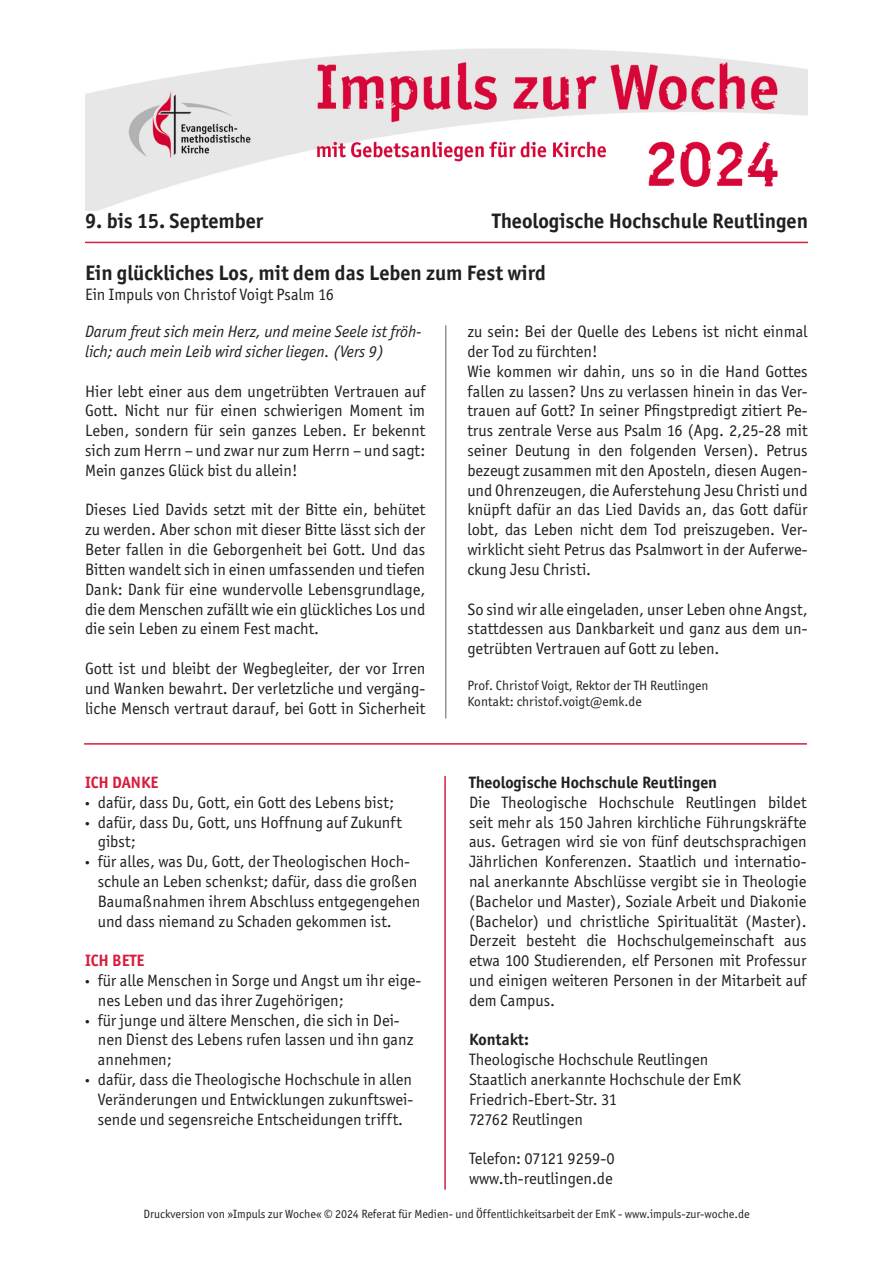
<style>
.page{position:relative;width:893px;height:1263px;background:#fff}
.page>*{position:absolute;margin:0;border:0;box-sizing:border-box;transform-origin:0 0}
.t1{font:700 21px "Officina Sans ITC Std";color:#231f20}
.t2{font:16.5px/19.8px "Officina Sans ITC Std";color:#231f20;text-align:justify}
.t3{font:italic 16.5px/19.8px "Officina Sans ITC Std";color:#231f20}
.t4{font:700 16.5px "Officina Sans ITC Std";color:#231f20}
.t5{font:700 16.5px "Officina Sans ITC Std";color:#d81d3c}
.t6{font:13.5px "Officina Sans ITC Std";color:#231f20}
.t7{font:12px "Officina Sans ITC Std";color:#231f20}
.s1{font-family:"Myriad Pro"}
</style>
<div class="page">
<img style="left:85px;top:48px;width:723px;height:163px">
<hr style="left:84px;top:743px;width:723px;height:2px;background:#d81d3c">
<hr style="left:444px;top:776px;width:2px;height:413px;background:#d81d3c">
<hr style="left:85px;top:242px;width:723px;height:1px;background:#d81d3c">
<hr style="left:445px;top:325px;width:1px;height:393px;background:#999190">
<p class="t1" style="left:85px;top:208px;width:180px">9. bis 15. September</p>
<p class="t1" style="left:492px;top:208px;width:317px">Theologische Hochschule Reutlingen</p>
<p class="t1" style="left:85px;top:260px;width:462px">Ein glückliches Los, mit dem das Leben zum Fest wird</p>
<p class="t2" style="left:85px;top:284px;width:251px">Ein Impuls von Christof Voigt Psalm 16</p>
<p class="t3" style="left:85px;top:322px;width:338px">Darum freut sich mein Herz, und meine Seele ist fröh&shy;lich; auch mein Leib wird sicher liegen. (Vers 9)</p>
<p class="t2" style="left:85px;top:381px;width:342px">Hier lebt einer aus dem ungetrübten Vertrauen auf Gott. Nicht nur für einen schwierigen Moment im Leben, sondern für sein ganzes Leben. Er bekennt sich zum Herrn – und zwar nur zum Herrn – und sagt:<br>Mein ganzes Glück bist du allein!</p>
<p class="t2" style="left:85px;top:500px;width:342px">Dieses Lied Davids setzt mit der Bitte ein, behütet zu werden. Aber schon mit dieser Bitte lässt sich der Beter fallen in die Geborgenheit bei Gott. Und das Bitten wandelt sich in einen umfassenden und tiefen Dank: Dank für eine wundervolle Lebensgrundlage, die dem Menschen zufällt wie ein glückliches Los und die sein Leben zu einem Fest macht.</p>
<p class="t2" style="left:85px;top:658px;width:342px">Gott ist und bleibt der Wegbegleiter, der vor Irren und Wanken bewahrt. Der verletzliche und vergäng&shy;liche Mensch vertraut darauf, bei Gott in Sicherheit</p>
<p class="t5" style="left:85px;top:772px;width:75px">ICH DANKE</p>
<p class="t2" style="left:85px;top:792px;width:310px"><span class="s1">•</span> dafür, dass Du, Gott, ein Gott des Lebens bist;</p>
<p class="t2" style="left:98px;top:812px;width:306px;text-indent:-13px"><span class="s1">•</span> dafür, dass Du, Gott, uns Hoffnung auf Zukunft gibst;</p>
<p class="t2" style="left:98px;top:852px;width:324px;text-align:left;text-indent:-13px"><span class="s1">•</span> für alles, was Du, Gott, der Theologischen Hoch&shy;schule an Leben schenkst; dafür, dass die großen Baumaßnahmen ihrem Abschluss entgegengehen und dass niemand zu Schaden gekommen ist.</p>
<p class="t5" style="left:85px;top:950px;width:61px">ICH BETE</p>
<p class="t2" style="left:98px;top:970px;width:325px;text-indent:-13px"><span class="s1">•</span> für alle Menschen in Sorge und Angst um ihr eige&shy;nes Leben und das ihrer Zugehörigen;</p>
<p class="t2" style="left:98px;top:1010px;width:317px;text-align:left;text-indent:-13px"><span class="s1">•</span> für junge und ältere Menschen, die sich in Dei&shy;nen Dienst des Lebens rufen lassen und ihn ganz annehmen;</p>
<p class="t2" style="left:98px;top:1069px;width:317px;text-indent:-13px"><span class="s1">•</span> dafür, dass die Theologische Hochschule in allen Veränderungen und Entwicklungen zukunftswei&shy;sende und segensreiche Entscheidungen trifft.</p>
<p class="t2" style="left:467px;top:322px;width:342px">zu sein: Bei der Quelle des Lebens ist nicht einmal der Tod zu fürchten!</p>
<p class="t2" style="left:467px;top:361px;width:342px">Wie kommen wir dahin, uns so in die Hand Gottes fallen zu lassen? Uns zu verlassen hinein in das Ver&shy;trauen auf Gott? In seiner Pfingstpredigt zitiert Pe&shy;trus zentrale Verse aus Psalm 16 (Apg. 2,25-28 mit seiner Deutung in den folgenden Versen). Petrus bezeugt zusammen mit den Aposteln, diesen Augen&shy;und Ohrenzeugen, die Auferstehung Jesu Christi und knüpft dafür an das Lied Davids an, das Gott dafür lobt, das Leben nicht dem Tod preiszugeben. Ver&shy;wirklicht sieht Petrus das Psalmwort in der Auferwe&shy;ckung Jesu Christi.</p>
<p class="t2" style="left:467px;top:599px;width:342px">So sind wir alle eingeladen, unser Leben ohne Angst, stattdessen aus Dankbarkeit und ganz aus dem un&shy;getrübten Vertrauen auf Gott zu leben.</p>
<p class="t6" style="left:467px;top:678px;width:243px">Prof. Christof Voigt, Rektor der TH Reutlingen</p>
<p class="t6" style="left:467px;top:694px;width:176px">Kontakt: christof.voigt@emk.de</p>
<p class="t4" style="left:469px;top:772px;width:250px">Theologische Hochschule Reutlingen</p>
<p class="t2" style="left:469px;top:792px;width:339px">Die Theologische Hochschule Reutlingen bildet seit mehr als 150 Jahren kirchliche Führungskräfte aus. Getragen wird sie von fünf deutschsprachigen Jährlichen Konferenzen. Staatlich und internatio&shy;nal anerkannte Abschlüsse vergibt sie in Theologie (Bachelor und Master), Soziale Arbeit und Diakonie (Bachelor) und christliche Spiritualität (Master).<br>Derzeit besteht die Hochschulgemeinschaft aus etwa 100 Studierenden, elf Personen mit Professur und einigen weiteren Personen in der Mitarbeit auf dem Campus.</p>
<p class="t4" style="left:469px;top:1029px;width:61px">Kontakt:</p>
<p class="t2" style="left:469px;top:1050px;width:241px">Theologische Hochschule Reutlingen</p>
<p class="t2" style="left:469px;top:1069px;width:274px">Staatlich anerkannte Hochschule der EmK</p>
<p class="t2" style="left:469px;top:1089px;width:150px">Friedrich-Ebert-Str. 31</p>
<p class="t2" style="left:469px;top:1109px;width:115px">72762 Reutlingen</p>
<p class="t2" style="left:469px;top:1149px;width:147px">Telefon: 07121 9259-0</p>
<p class="t2" style="left:469px;top:1168px;width:145px">www.th-reutlingen.de</p>
<p class="t7" style="left:143px;top:1207px;width:608px">Druckversion von »Impuls zur Woche« © 2024 Referat für Medien- und Öffentlichkeitsarbeit der EmK - www.impuls-zur-woche.de</p>
</div>
